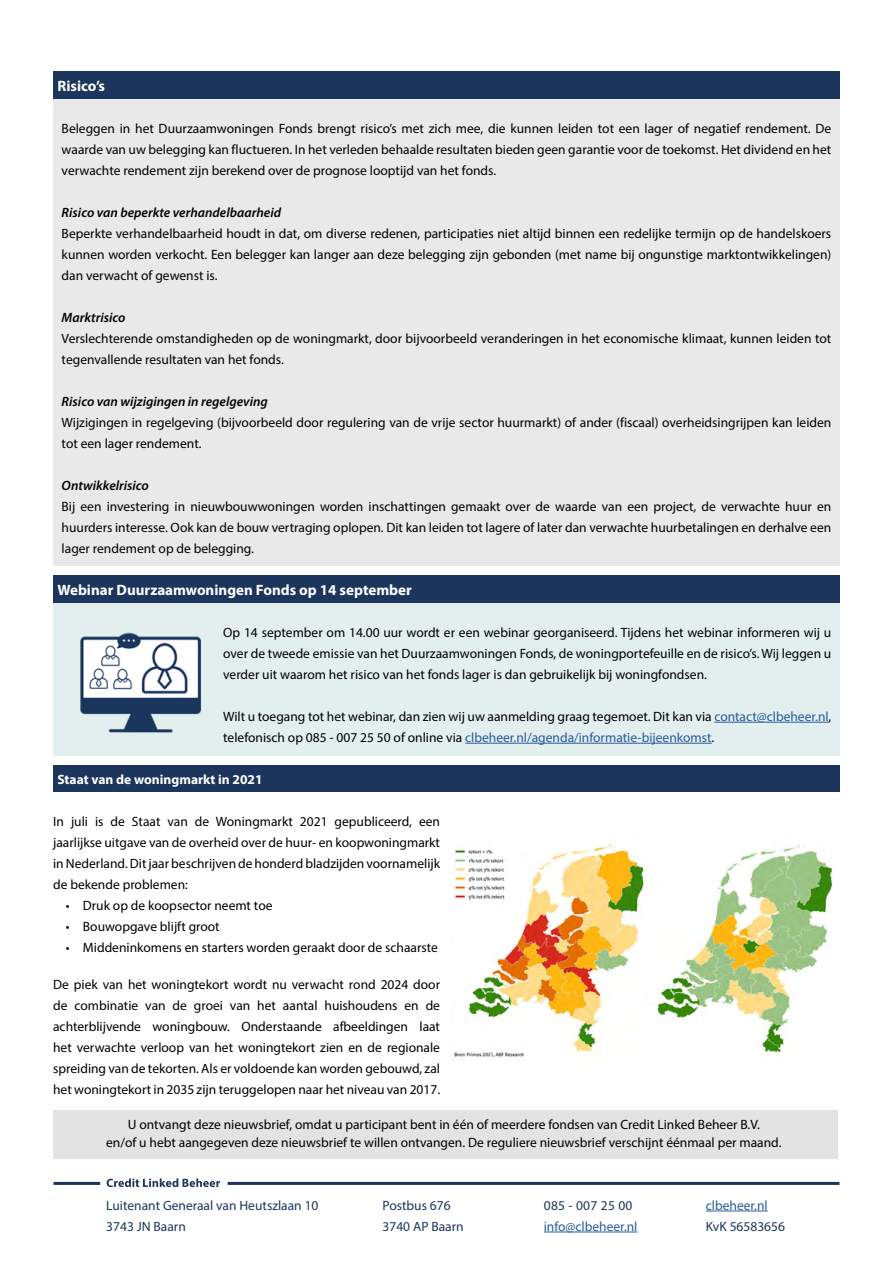
<style>
.page{position:relative;width:893px;height:1263px;background:#fff}
.page>*{position:absolute;margin:0;border:0;box-sizing:border-box;transform-origin:0 0}
.t1{font:700 15px "Myriad Pro";color:#fff}
.t2{font:13.5px/21px "Myriad Pro";color:#000;text-align:justify}
.t3{font:italic 600 13.5px "Myriad Pro";color:#000}
.t4{font:13.5px/21px "Myriad Pro";color:#1c355d}
.t5{font:13.5px "Myriad Pro";color:#275b9b}
.t6{font:700 13.5px "Myriad Pro";color:#fff}
.t7{font:13.5px "Myriad Pro";letter-spacing:.02em;color:#1c355d}
.s1{color:#275b9b}
</style>
<div class="page">
<hr style="left:706px;top:1210px;width:62px;height:1px;background:#275b9b">
<hr style="left:544px;top:1231px;width:93px;height:1px;background:#275b9b">
<svg style="left:107px;top:1178px;width:113px;height:9px"></svg>
<hr style="left:228px;top:1182px;width:611px;height:3px;background:#1c355d">
<hr style="left:53px;top:1182px;width:47px;height:3px;background:#1c355d">
<div style="left:53px;top:593px;width:787px;height:162px;background:#e3efef"></div>
<div style="left:53px;top:94px;width:787px;height:472px;background:#e9e9e9"></div>
<div style="left:53px;top:71px;width:787px;height:28px;background:#1c355d"></div>
<div style="left:53px;top:575px;width:787px;height:28px;background:#1c355d"></div>
<hr style="left:714px;top:722px;width:114px;height:1px;background:#275b9b">
<hr style="left:465px;top:743px;width:247px;height:1px;background:#275b9b">
<div style="left:53px;top:765px;width:787px;height:26px;background:#1c355d"></div>
<img style="left:80px;top:632px;width:121px;height:101px">
<img style="left:454px;top:843px;width:379px;height:214px">
<div style="left:53px;top:1110px;width:785px;height:49px;background:#e3e3e3"></div>
<p class="t1" style="left:57px;top:76px;width:49px">Risico’s</p>
<p class="t2" style="left:62px;top:118px;width:771px">Beleggen in het Duurzaamwoningen Fonds brengt risico’s met zich mee, die kunnen leiden tot een lager of negatief rendement. De waarde van uw belegging kan fluctueren. In het verleden behaalde resultaten bieden geen garantie voor de toekomst. Het dividend en het verwachte rendement zijn berekend over de prognose looptijd van het fonds.</p>
<p class="t3" style="left:62px;top:204px;width:221px">Risico van beperkte verhandelbaarheid</p>
<p class="t2" style="left:62px;top:223px;width:771px">Beperkte verhandelbaarheid houdt in dat, om diverse redenen, participaties niet altijd binnen een redelijke termijn op de handelskoers kunnen worden verkocht. Een belegger kan langer aan deze belegging zijn gebonden (met name bij ongunstige marktontwikkelingen) dan verwacht of gewenst is.</p>
<p class="t3" style="left:62px;top:309px;width:65px">Marktrisico</p>
<p class="t2" style="left:62px;top:328px;width:771px">Verslechterende omstandigheden op de woningmarkt, door bijvoorbeeld veranderingen in het economische klimaat, kunnen leiden tot tegenvallende resultaten van het fonds.</p>
<p class="t3" style="left:62px;top:393px;width:208px">Risico van wijzigingen in regelgeving</p>
<p class="t2" style="left:62px;top:412px;width:771px">Wijzigingen in regelgeving (bijvoorbeeld door regulering van de vrije sector huurmarkt) of ander (fiscaal) overheidsingrijpen kan leiden tot een lager rendement.</p>
<p class="t3" style="left:62px;top:477px;width:89px">Ontwikkelrisico</p>
<p class="t2" style="left:62px;top:496px;width:771px">Bij een investering in nieuwbouwwoningen worden inschattingen gemaakt over de waarde van een project, de verwachte huur en huurders interesse. Ook kan de bouw vertraging oplopen. Dit kan leiden tot lagere of later dan verwachte huurbetalingen en derhalve een lager rendement op de belegging.</p>
<p class="t1" style="left:57px;top:580px;width:356px">Webinar Duurzaamwoningen Fonds op 14 september</p>
<p class="t2" style="left:223px;top:622px;width:610px">Op 14 september om 14.00 uur wordt er een webinar georganiseerd. Tijdens het webinar informeren wij u over de tweede emissie van het Duurzaamwoningen Fonds, de woningportefeuille en de risico’s. Wij leggen u verder uit waarom het risico van het fonds lager is dan gebruikelijk bij woningfondsen.</p>
<p class="t2" style="left:223px;top:706px;width:610px">Wilt u toegang tot het webinar, dan zien wij uw aanmelding graag tegemoet. Dit kan via <span class="s1">contact@clbeheer.nl</span>, telefonisch op 085 - 007 25 50 of online via <span class="s1">clbeheer.nl/agenda/informatie-bijeenkomst</span>.</p>
<p class="t6" style="left:57px;top:770px;width:207px">Staat van de woningmarkt in 2021</p>
<p class="t2" style="left:53px;top:811px;width:388px">In juli is de Staat van de Woningmarkt 2021 gepubliceerd, een jaarlijkse uitgave van de overheid over de huur- en koopwoningmarkt in Nederland. Dit jaar beschrijven de honderd bladzijden voornamelijk de bekende problemen:</p>
<p class="t2" style="left:66px;top:895px;width:208px">• Druk op de koopsector neemt toe</p>
<p class="t2" style="left:66px;top:916px;width:155px">• Bouwopgave blijft groot</p>
<p class="t2" style="left:66px;top:937px;width:374px">• Middeninkomens en starters worden geraakt door de schaarste</p>
<p class="t2" style="left:53px;top:974px;width:388px">De piek van het woningtekort wordt nu verwacht rond 2024 door de combinatie van de groei van het aantal huishoudens en de achterblijvende woningbouw. Onderstaande afbeeldingen laat het verwachte verloop van het woningtekort zien en de regionale spreiding van de tekorten. Als er voldoende kan worden gebouwd, zal het woningtekort in 2035 zijn teruggelopen naar het niveau van 2017.</p>
<p class="t2" style="left:106px;top:1115px;width:677px;line-height:18px;text-align:center">U ontvangt deze nieuwsbrief, omdat u participant bent in één of meerdere fondsen van Credit Linked Beheer B.V.<br>en/of u hebt aangegeven deze nieuwsbrief te willen ontvangen. De reguliere nieuwsbrief verschijnt éénmaal per maand.</p>
<p class="t4" style="left:106px;top:1194px;width:214px">Luitenant Generaal van Heutszlaan 10<br>3743 JN Baarn</p>
<p class="t4" style="left:382px;top:1194px;width:83px">Postbus 676<br>3740 AP Baarn</p>
<p class="t5" style="left:706px;top:1197px;width:63px">clbeheer.nl</p>
<p class="t7" style="left:544px;top:1197px;width:90px">085 - 007 25 00</p>
<p class="t5" style="left:544px;top:1218px;width:95px">info@clbeheer.nl</p>
<p class="t4" style="left:706px;top:1215px;width:81px">KvK 56583656</p>
</div>
